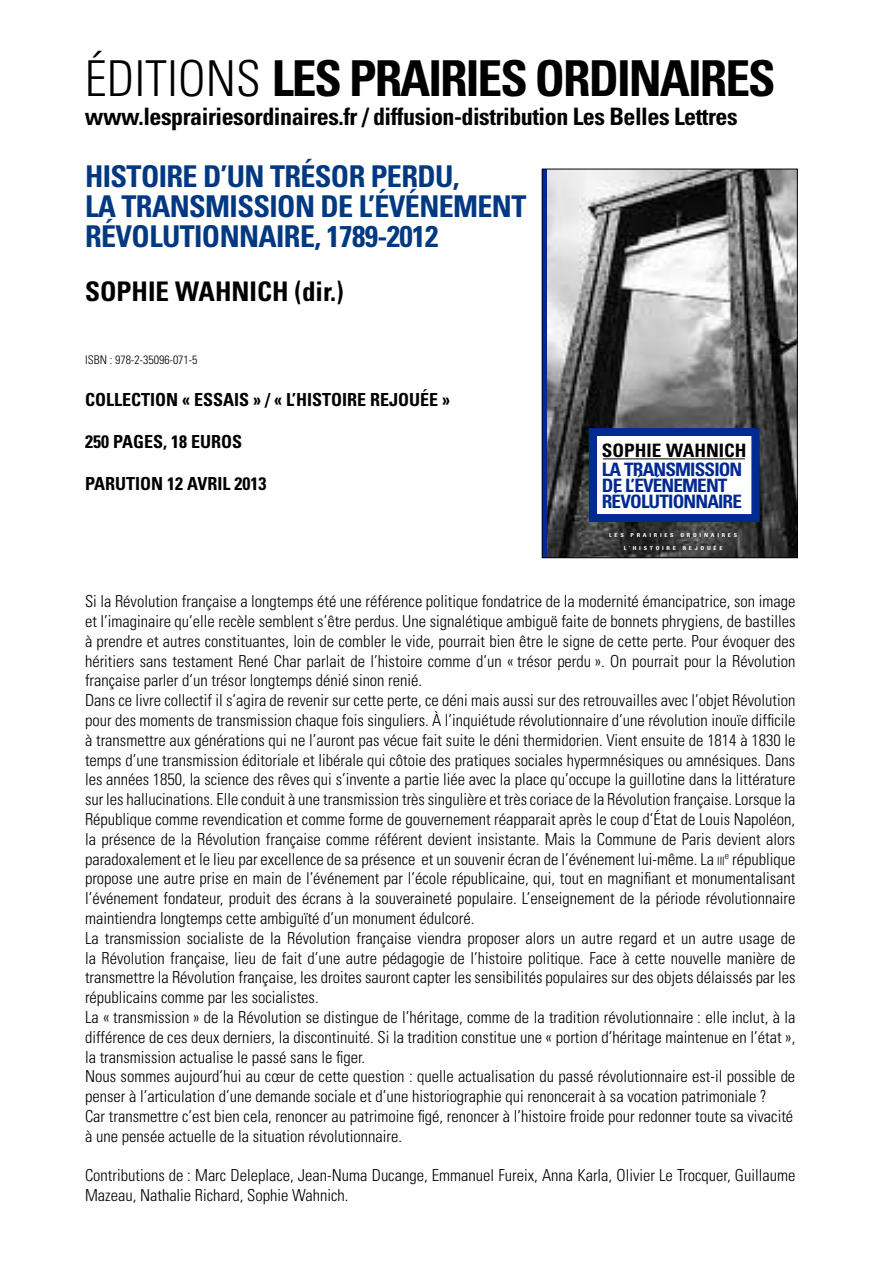
<style>
.page{position:relative;width:893px;height:1263px;background:#fff}
.page>*{position:absolute;margin:0;border:0;box-sizing:border-box;transform-origin:0 0}
.t1{font:700 condensed 49.5px "Univers";letter-spacing:-.04em;color:#000}
.t2{font:700 condensed 30px/30px "Univers";letter-spacing:-.02em;color:#003882}
.t3{font:700 condensed 27px "Univers";color:#000}
.t4{font:700 condensed 24px "Univers";letter-spacing:-.02em;color:#000}
.t5{font:700 condensed 18.45px/15.8px "Univers";letter-spacing:-.045em;color:#002a92;scale:1.04 1}
.t6{font:700 condensed 18.45px "Univers";color:#000;scale:1.04 1}
.t7{font:700 condensed 18px "Univers";color:#000}
.t8{font:300 condensed 16.5px/19.8px "Univers";color:#000}
.t9{font:300 condensed 12px "Univers";color:#000}
.t10{font:700 condensed 5.4px "Univers";letter-spacing:.445em;color:#fff;scale:1.15 1}
.s1{font-weight:300}
.s2{font-size:11.55px}
</style>
<div class="page">
<img style="left:547px;top:171px;width:249px;height:385px">
<div style="left:542px;top:169px;width:5px;height:389px;background:#002a92"></div>
<div style="left:597px;top:436px;width:154px;height:78px;background:#fff"></div>
<div style="left:589px;top:428px;width:170px;height:94px;border:8px solid #002a92"></div>
<hr style="left:603px;top:459px;width:142px;height:1px;background:#000">
<div style="left:542px;top:169px;width:256px;height:389px;border:1px solid #000"></div>
<h1 class="t1" style="left:85px;top:48px;width:692px"><span class="s1">ÉDITIONS</span> LES PRAIRIES ORDINAIRES</h1>
<h3 class="t4" style="left:85px;top:102px;width:654px">www.lesprairiesordinaires.fr / diffusion-distribution Les Belles Lettres</h3>
<h2 class="t2" style="left:85px;top:161px;width:443px">HISTOIRE D’UN TRÉSOR PERDU,<br>LA TRANSMISSION DE L’ÉVÉNEMENT<br>RÉVOLUTIONNAIRE, 1789-2012</h2>
<h3 class="t3" style="left:85px;top:275px;width:260px">SOPHIE WAHNICH (dir.)</h3>
<p class="t9" style="left:85px;top:352px;width:114px">ISBN : 978-2-35096-071-5</p>
<p class="t7" style="left:85px;top:389px;width:367px">COLLECTION « ESSAIS » / « L’HISTOIRE REJOUÉE »</p>
<p class="t7" style="left:85px;top:431px;width:159px">250 PAGES, 18 EUROS</p>
<p class="t7" style="left:85px;top:473px;width:183px">PARUTION 12 AVRIL 2013</p>
<p class="t6" style="left:602px;top:439px;width:141px">SOPHIE WAHNICH</p>
<p class="t5" style="left:602px;top:461px;width:137px">LA TRANSMISSION<br>DE L’ÉVÉNEMENT<br>RÉVOLUTIONNAIRE</p>
<p class="t10" style="left:609px;top:532px;width:14px">LES</p>
<p class="t10" style="left:631px;top:532px;width:39px">PRAIRIES</p>
<p class="t10" style="left:680px;top:532px;width:51px">ORDINAIRES</p>
<p class="t10" style="left:624px;top:545px;width:47px">L’HISTOIRE</p>
<p class="t10" style="left:683px;top:545px;width:36px">REJOUÉE</p>
<p class="t8" style="left:85px;top:591px;width:712px">Si la Révolution française a longtemps été une référence politique fondatrice de la modernité émancipatrice, son image et l’imaginaire qu’elle recèle semblent s’être perdus. Une signalétique ambiguë faite de bonnets phrygiens, de bastilles à prendre et autres constituantes, loin de combler le vide, pourrait bien être le signe de cette perte. Pour évoquer des héritiers sans testament René Char parlait de l’histoire comme d’un « trésor perdu ». On pourrait pour la Révolution française parler d’un trésor longtemps dénié sinon renié.<br>Dans ce livre collectif il s’agira de revenir sur cette perte, ce déni mais aussi sur des retrouvailles avec l’objet Révolution pour des moments de transmission chaque fois singuliers. À l’inquiétude révolutionnaire d’une révolution inouïe difficile à transmettre aux générations qui ne l’auront pas vécue fait suite le déni thermidorien. Vient ensuite de 1814 à 1830 le temps d’une transmission éditoriale et libérale qui côtoie des pratiques sociales hypermnésiques ou amnésiques. Dans les années 1850, la science des rêves qui s’invente a partie liée avec la place qu’occupe la guillotine dans la littérature sur les hallucinations. Elle conduit à une transmission très singulière et très coriace de la Révolution française. Lorsque la République comme revendication et comme forme de gouvernement réapparait après le coup d’État de Louis Napoléon, la présence de la Révolution française comme référent devient insistante. Mais la Commune de Paris devient alors paradoxalement et le lieu par excellence de sa présence et un souvenir écran de l’événement lui-même. La <span class="s2">iii</span><sup>e</sup> république propose une autre prise en main de l’événement par l’école républicaine, qui, tout en magnifiant et monumentalisant l’événement fondateur, produit des écrans à la souveraineté populaire. L’enseignement de la période révolutionnaire maintiendra longtemps cette ambiguïté d’un monument édulcoré.<br>La transmission socialiste de la Révolution française viendra proposer alors un autre regard et un autre usage de la Révolution française, lieu de fait d’une autre pédagogie de l’histoire politique. Face à cette nouvelle manière de transmettre la Révolution française, les droites sauront capter les sensibilités populaires sur des objets délaissés par les républicains comme par les socialistes.<br>La « transmission » de la Révolution se distingue de l’héritage, comme de la tradition révolutionnaire : elle inclut, à la différence de ces deux derniers, la discontinuité. Si la tradition constitue une « portion d’héritage maintenue en l’état », la transmission actualise le passé sans le figer.<br>Nous sommes aujourd’hui au cœur de cette question : quelle actualisation du passé révolutionnaire est-il possible de penser à l’articulation d’une demande sociale et d’une historiographie qui renoncerait à sa vocation patrimoniale ?<br>Car transmettre c’est bien cela, renoncer au patrimoine figé, renoncer à l’histoire froide pour redonner toute sa vivacité à une pensée actuelle de la situation révolutionnaire.</p>
<p class="t8" style="left:85px;top:1165px;width:712px">Contributions de : Marc Deleplace, Jean-Numa Ducange, Emmanuel Fureix, Anna Karla, Olivier Le Trocquer, Guillaume<br>Mazeau, Nathalie Richard, Sophie Wahnich.</p>
</div>
